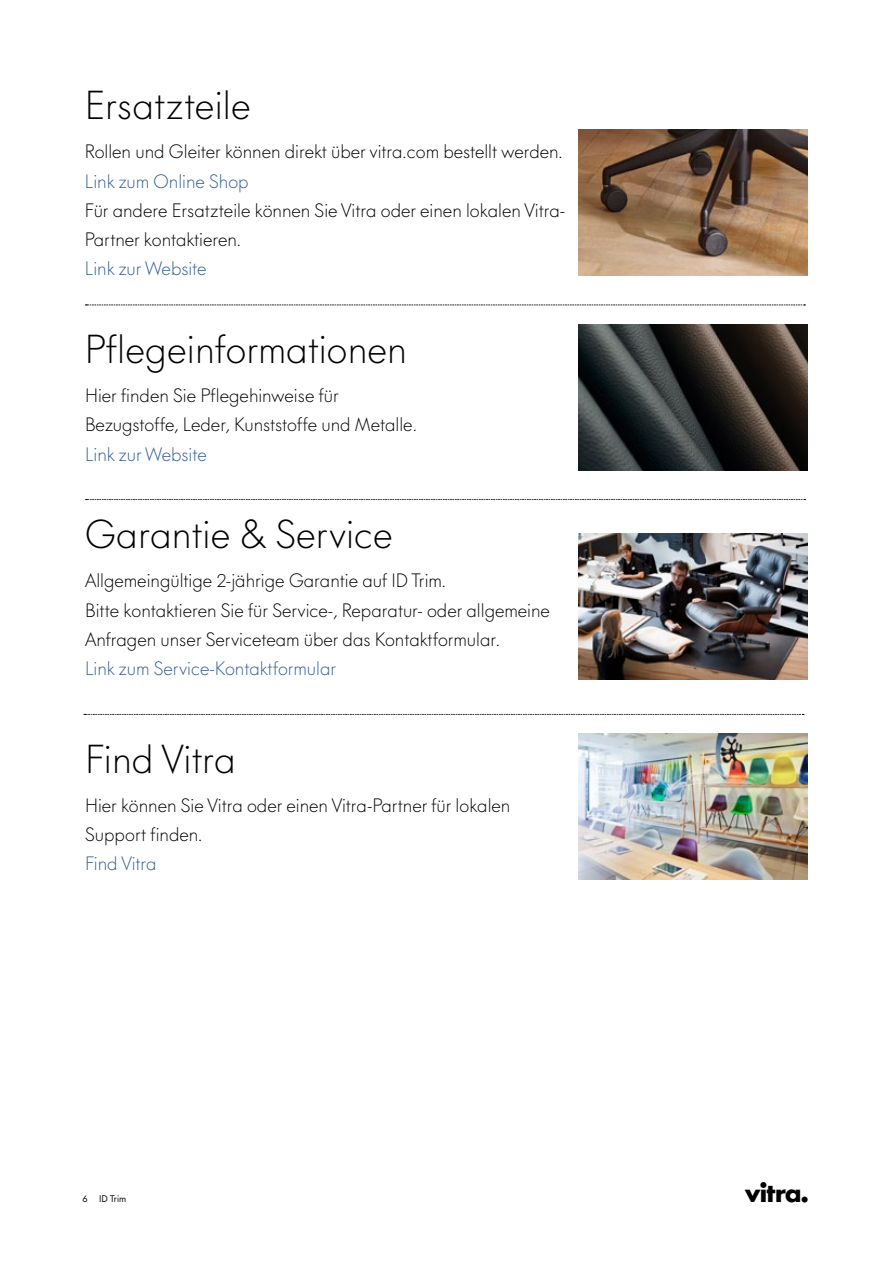
<style>
.page{position:relative;width:893px;height:1263px;background:#fff}
.page>*{position:absolute;margin:0;border:0;box-sizing:border-box;transform-origin:0 0}
.t1{font:300 37.5px "V Futura";letter-spacing:.005em;color:#000}
.t2{font:700 24px "V Futura";color:#000}
.t3{font:300 18px/29.2px "V Futura";color:#000}
.t4{font:300 18px "V Futura";color:#325e95}
.t5{font:9px "V Futura";color:#000}
</style>
<div class="page">
<svg style="left:85px;top:305px;width:720px;height:1px"></svg>
<svg style="left:86px;top:499px;width:720px;height:1px"></svg>
<svg style="left:84px;top:714px;width:720px;height:1px"></svg>
<img style="left:578px;top:129px;width:230px;height:146px">
<img style="left:578px;top:324px;width:230px;height:146px">
<img style="left:578px;top:534px;width:230px;height:146px">
<img style="left:578px;top:734px;width:230px;height:146px">
<h1 class="t1" style="left:85px;top:83px;width:167px">Ersatzteile</h1>
<p class="t3" style="left:85px;top:137px;width:480px">Rollen und Gleiter können direkt über vitra.com bestellt werden.</p>
<p class="t4" style="left:85px;top:170px;width:165px">Link zum Online Shop</p>
<p class="t3" style="left:85px;top:196px;width:482px">Für andere Ersatzteile können Sie Vitra oder einen lokalen Vitra-<br>Partner kontaktieren.</p>
<p class="t4" style="left:85px;top:258px;width:123px">Link zur Website</p>
<h1 class="t1" style="left:85px;top:327px;width:324px">Pflegeinformationen</h1>
<p class="t3" style="left:85px;top:381px;width:333px">Hier finden Sie Pflegehinweise für<br>Bezugstoffe, Leder, Kunststoffe und Metalle.</p>
<p class="t4" style="left:85px;top:443px;width:123px">Link zur Website</p>
<h1 class="t1" style="left:85px;top:512px;width:309px">Garantie &amp; Service</h1>
<p class="t3" style="left:85px;top:566px;width:466px">Allgemeingültige 2-jährige Garantie auf ID Trim.<br>Bitte kontaktieren Sie für Service-, Reparatur- oder allgemeine<br>Anfragen unser Serviceteam über das Kontaktformular.</p>
<p class="t4" style="left:85px;top:658px;width:252px">Link zum Service-Kontaktformular</p>
<h1 class="t1" style="left:85px;top:736px;width:152px">Find Vitra</h1>
<p class="t3" style="left:85px;top:791px;width:427px">Hier können Sie Vitra oder einen Vitra-Partner für lokalen<br>Support finden.</p>
<p class="t4" style="left:85px;top:853px;width:73px">Find Vitra</p>
<p class="t5" style="left:82px;top:1193px;width:7px">6</p>
<p class="t5" style="left:99px;top:1193px;width:28px">ID Trim</p>
<h2 class="t2" style="left:745px;top:1177px;width:64px">v</h2>
</div>
